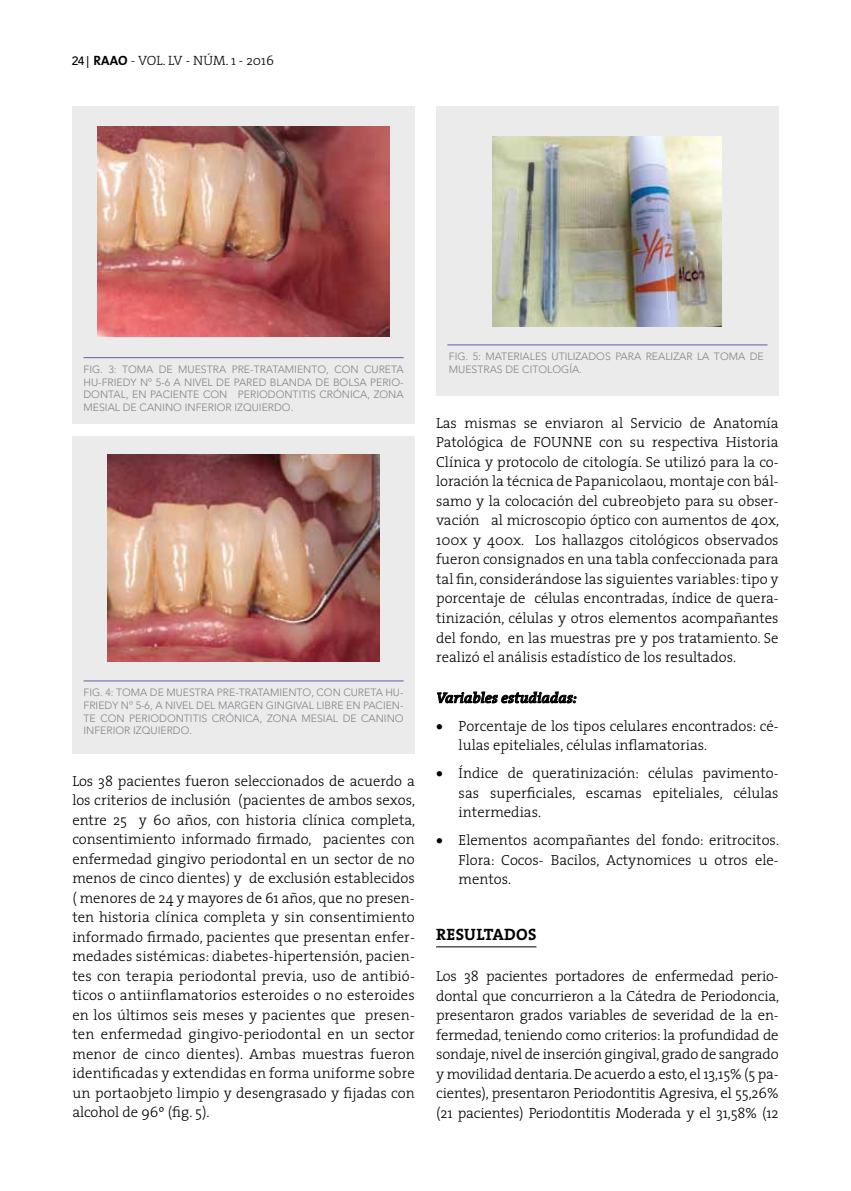
<style>
.page{position:relative;width:851px;height:1191px;background:#fff}
.page>*{position:absolute;margin:0;border:0;box-sizing:border-box;transform-origin:0 0}
.t1{font:700 16.5px "The Serif";letter-spacing:.015em;color:#000}
.t2{font:300 14.7px/19.5px "The Serif";color:#000;text-align:justify}
.t3{font:italic 600 14.7px "The Serif";color:#000}
.t4{font:300 13.5px "The Serif";color:#000}
.t5{font:300 10.5px/12.6px "Avenir LT Std";color:#808285;text-align:justify}
.s1{font-family:"Avenir LT Std";font-weight:500;font-size:12px}
.s2{font-family:"The Sans";font-weight:700}
</style>
<div class="page">
<div style="left:72px;top:106px;width:343px;height:318px;background:#ebebec"></div>
<div style="left:72px;top:436px;width:343px;height:317px;background:#ebebec"></div>
<hr style="left:436px;top:946px;width:100px;height:1px;background:#000">
<div style="left:436px;top:106px;width:342px;height:289px;background:#ebebec"></div>
<svg style="left:437px;top:691px;width:139px;height:12px"></svg>
<img style="left:98px;top:126px;width:291px;height:210px">
<hr style="left:83px;top:357px;width:320px;height:1px;background:#6f56a4">
<hr style="left:83px;top:680px;width:320px;height:1px;background:#6f56a4">
<img style="left:108px;top:454px;width:271px;height:207px">
<img style="left:492px;top:136px;width:229px;height:190px">
<hr style="left:447px;top:344px;width:320px;height:1px;background:#6f56a4">
<p class="t4" style="left:72px;top:49px;width:204px"><span class="s1">24 |</span> <span class="s2">RAAO</span> - Vol. LV - Núm. 1 - 2016</p>
<p class="t5" style="left:83px;top:363px;width:321px">FIG. 3: TOMA DE MUESTRA PRE-TRATAMIENTO, CON CURETA H U-FRIEDY Nº 5-6 A NIVEL DE PARED BLANDA DE BOLSA PERIO-DONTAL, EN PACIENTE CON PERIODONTITIS CRÓNICA, ZONA MESIAL DE CANINO INFERIOR IZQUIERDO.</p>
<p class="t5" style="left:83px;top:686px;width:321px">FIG. 4: TOMA DE MUESTRA PRE-TRATAMIENTO, CON CURETA H U-FRIEDY Nº 5-6, A NIVEL DEL MARGEN GINGIVAL LIBRE EN PACIEN-TE CON PERIODONTITIS CRÓNICA, ZONA MESIAL DE CANINO INFERIOR IZQUIERDO.</p>
<p class="t2" style="left:72px;top:770px;width:344px">Los 38 pacientes fueron seleccionados de acuerdo a los criterios de inclusión (pacientes de ambos sexos, entre 25 y 60 años, con historia clínica completa, consentimiento informado firmado, pacientes con enfermedad gingivo periodontal en un sector de no menos de cinco dientes) y de exclusión establecidos ( menores de 24 y mayores de 61 años, que no presen&shy;ten historia clínica completa y sin consentimiento informado firmado, pacientes que presentan enfer&shy;medades sistémicas: diabetes-hipertensión, pacien&shy;tes con terapia periodontal previa, uso de antibió&shy;ticos o antiinflamatorios esteroides o no esteroides en los últimos seis meses y pacientes que presen&shy;ten enfermedad gingivo-periodontal en un sector menor de cinco dientes). Ambas muestras fueron identificadas y extendidas en forma uniforme sobre un portaobjeto limpio y desengrasado y fijadas con alcohol de 96º (fig. 5).</p>
<p class="t5" style="left:449px;top:350px;width:316px">FIG. 5: MATERIALES UTILIZADOS PARA REALIZAR LA TOMA DE<br>MUESTRAS DE CITOLOGÍA.</p>
<p class="t2" style="left:436px;top:412px;width:344px">Las mismas se enviaron al Servicio de Anatomía Patológica de FOUNNE con su respectiva Historia Clínica y protocolo de citología. Se utilizó para la co&shy;loración la técnica de Papanicolaou, montaje con bál&shy;samo y la colocación del cubreobjeto para su obser&shy;vación al microscopio óptico con aumentos de 40x, 100x y 400x. Los hallazgos citológicos observados fueron consignados en una tabla confeccionada para tal fin, considerándose las siguientes variables: tipo y porcentaje de células encontradas, índice de quera&shy;tinización, células y otros elementos acompañantes del fondo, en las muestras pre y pos tratamiento. Se realizó el análisis estadístico de los resultados.</p>
<p class="t3" style="left:436px;top:685px;width:142px">Variables estudiadas:</p>
<p class="t2" style="left:458px;top:715px;width:321px;text-indent:-23px">• Porcentaje de los tipos celulares encontrados: cé&shy;lulas epiteliales, células inflamatorias.</p>
<p class="t2" style="left:458px;top:763px;width:321px;text-indent:-23px">• Índice de queratinización: células pavimento&shy;sas superficiales, escamas epiteliales, células intermedias.</p>
<p class="t2" style="left:458px;top:830px;width:322px;text-indent:-23px">• Elementos acompañantes del fondo: eritrocitos.<br>Flora: Cocos- Bacilos, Actynomices u otros ele&shy;mentos.</p>
<p class="t1" style="left:436px;top:921px;width:102px">RESULTADOS</p>
<p class="t2" style="left:436px;top:966px;width:344px">Los 38 pacientes portadores de enfermedad perio&shy;dontal que concurrieron a la Cátedra de Periodoncia, presentaron grados variables de severidad de la en&shy;fermedad, teniendo como criterios: la profundidad de sondaje, nivel de inserción gingival, grado de sangrado y movilidad dentaria. De acuerdo a esto, el 13,15% (5 pa&shy;cientes), presentaron Periodontitis Agresiva, el 55,26% (21 pacientes) Periodontitis Moderada y el 31,58% (12</p>
</div>
